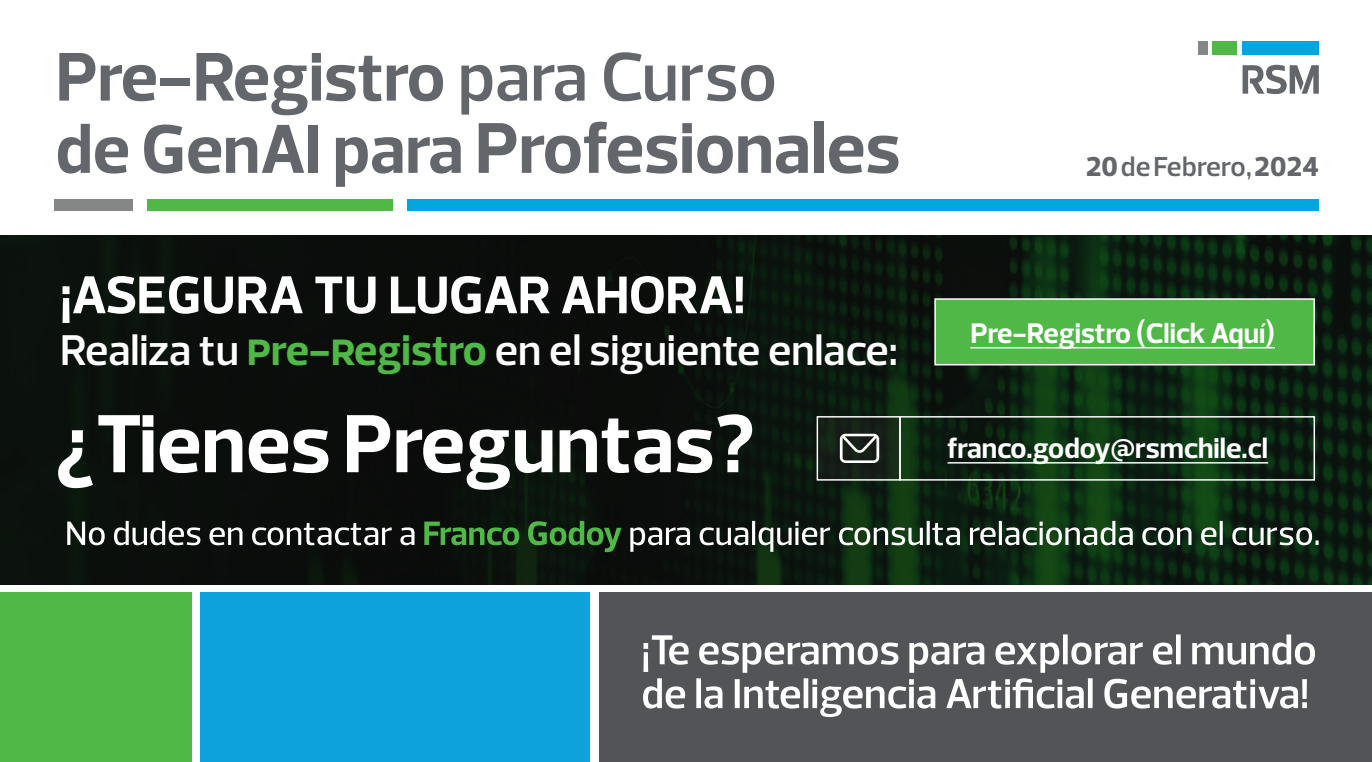
<style>
.page{position:relative;width:1372px;height:762px;background:#fff}
.page>*{position:absolute;margin:0;border:0;box-sizing:border-box;transform-origin:0 0}
.t1{font:700 73.12px "Prelo";color:#63666b}
.t2{font:700 70px "Prelo";color:#63666b}
.t3{font:700 53.88px "Prelo";letter-spacing:-.01em;color:#fff}
.t4{font:600 43.75px "Prelo";color:#fff}
.t5{font:700 29.12px "Prelo";color:#fff}
.t6{font:700 28.88px "Prelo";color:#fff}
.t7{font:600 27.88px "Prelo";letter-spacing:.01em;color:#63666b}
.s1{font-weight:600}
.s2{font-size:70px}
.s3{font-weight:700;color:#4fb847}
.s4{font-weight:800}
</style>
<div class="page">
<img style="left:0;top:236px;width:1371px;height:349px">
<div style="left:0;top:593px;width:191px;height:169px;background:#4fb847"></div>
<div style="left:200px;top:593px;width:390px;height:169px;background:#0ea2dd"></div>
<div style="left:599px;top:593px;width:772px;height:169px;background:#525457"></div>
<div style="left:1242px;top:42px;width:76px;height:13px;background:#00a6e0"></div>
<div style="left:1197px;top:42px;width:10px;height:13px;background:#858787"></div>
<div style="left:1212px;top:42px;width:24px;height:13px;background:#4fb847"></div>
<svg style="left:1242px;top:65px;width:76px;height:29px"></svg>
<div style="left:54px;top:199px;width:78px;height:12px;background:#858787"></div>
<div style="left:147px;top:199px;width:245px;height:12px;background:#4fb847"></div>
<div style="left:408px;top:199px;width:910px;height:12px;background:#00a6e0"></div>
<div style="left:934px;top:298px;width:380px;height:67px;background:#4fb847;border:2px solid #fff"></div>
<hr style="left:970px;top:347px;width:304px;height:1px;background:#fff">
<svg style="left:630px;top:521px;width:688px;height:31px"></svg>
<svg style="left:424px;top:521px;width:197px;height:31px;background:#21491f"></svg>
<svg style="left:67px;top:521px;width:347px;height:24px"></svg>
<svg style="left:58px;top:414px;width:694px;height:76px;fill:#0b110c"></svg>
<div style="left:817px;top:417px;width:82px;height:63px;background:linear-gradient(to right,#161e18,#19271a)"></div>
<div style="left:816px;top:416px;width:84px;height:65px;border:1px solid #fff"></div>
<div style="left:899px;top:416px;width:415px;height:65px;border:1px solid #fff"></div>
<hr style="left:947px;top:462px;width:320px;height:1px;background:#fff">
<svg style="left:839px;top:434px;width:40px;height:29px"></svg>
<svg style="left:643px;top:634px;width:671px;height:83px"></svg>
<p class="t2" style="left:56px;top:34px;width:722px">Pre-Registro <span class="s1">para Curso</span></p>
<p class="t1" style="left:56px;top:103px;width:846px"><span class="s2">de GenAI para</span> Profesionales</p>
<p class="t3" style="left:60px;top:262px;width:686px">¡ASEGURA TU LUGAR AHORA!</p>
<p class="t4" style="left:60px;top:324px;width:839px">Realiza tu <span class="s3">Pre-Registro</span> en el siguiente enlace:</p>
<p class="t7" style="left:1085px;top:149px;width:234px"><span class="s4">20</span>de Febrero,<span class="s4">2024</span></p>
<p class="t6" style="left:970px;top:315px;width:306px">Pre-Registro (Click Aquí)</p>
<p class="t5" style="left:947px;top:430px;width:322px">franco.godoy@rsmchile.cl</p>
</div>
